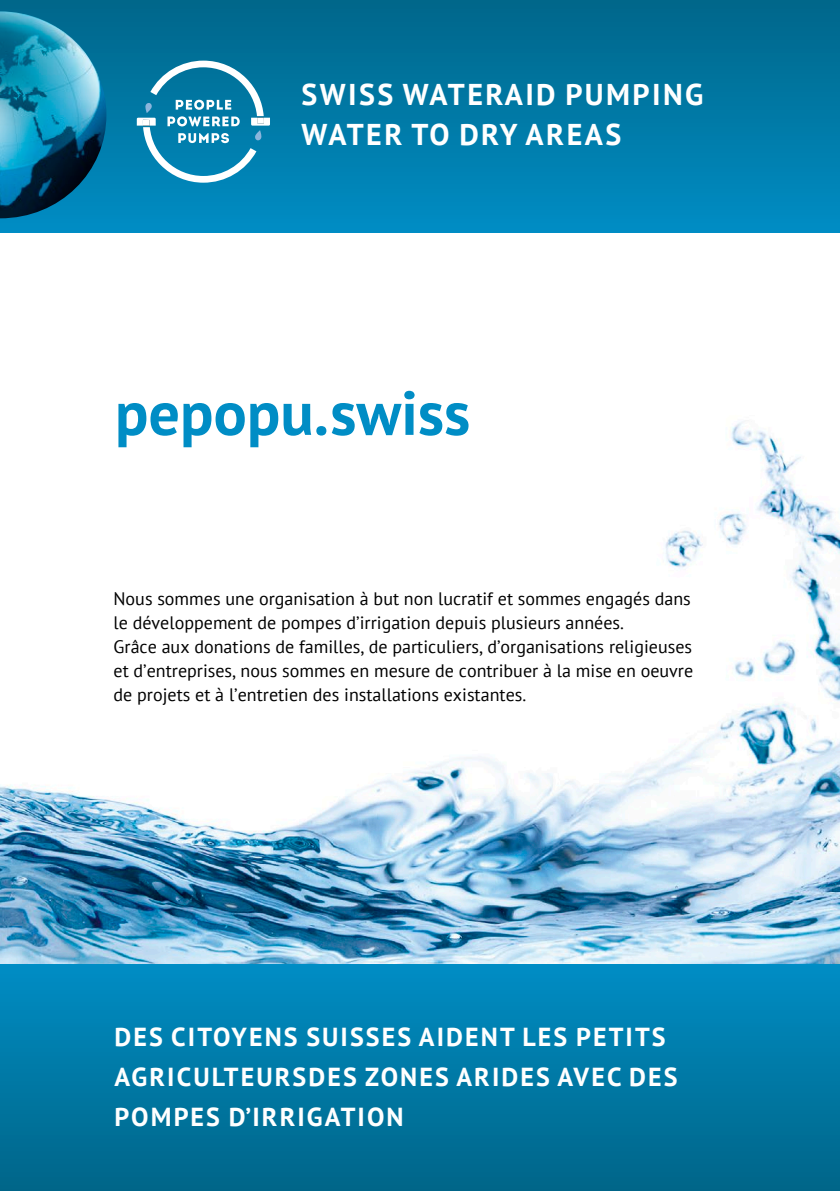
<style>
.page{position:relative;width:840px;height:1191px;background:#fff}
.page>*{position:absolute;margin:0;border:0;box-sizing:border-box;transform-origin:0 0}
.t1{font:700 62px "PT Sans";color:#008dc5}
.t2{font:700 30px "PT Sans";letter-spacing:.08em;color:#fff}
.t3{font:700 26px/40px "PT Sans";letter-spacing:.08em;color:#fff}
.t4{font:18px/24px "PT Sans";color:#000}
</style>
<div class="page">
<img style="left:0;top:421px;width:839px;height:543px">
<div style="left:0;top:964px;width:839px;height:227px;background:linear-gradient(to bottom,#008dc4,#006588)"></div>
<div style="left:0;top:0;width:839px;height:232px;background:linear-gradient(to bottom,#006689,#008cc3)"></div>
<img style="left:0;top:11px;width:106px;height:207px">
<svg style="left:89px;top:61px;width:181px;height:122px"></svg>
<p class="t2" style="left:301px;top:74px;width:403px">SWISS WATERAID PUMPING</p>
<p class="t2" style="left:301px;top:114px;width:321px">WATER TO DRY AREAS</p>
<p class="t1" style="left:115px;top:372px;width:356px">pepopu.swiss</p>
<p class="t4" style="left:113px;top:586px;width:578px">Nous sommes une organisation à but non lucratif et sommes engagés dans le développement de pompes d’irrigation depuis plusieurs années.</p>
<p class="t4" style="left:113px;top:634px;width:581px;text-align:justify">Grâce aux donations de familles, de particuliers, d’organisations religieuses et d’entreprises, nous sommes en mesure de contribuer à la mise en oeuvre de projets et à l’entretien des installations existantes.</p>
<p class="t3" style="left:114px;top:1016px;width:564px">DES CITOYENS SUISSES AIDENT LES PETITS<br>AGRICULTEURSDES ZONES ARIDES AVEC DES<br>POMPES D’IRRIGATION</p>
</div>
